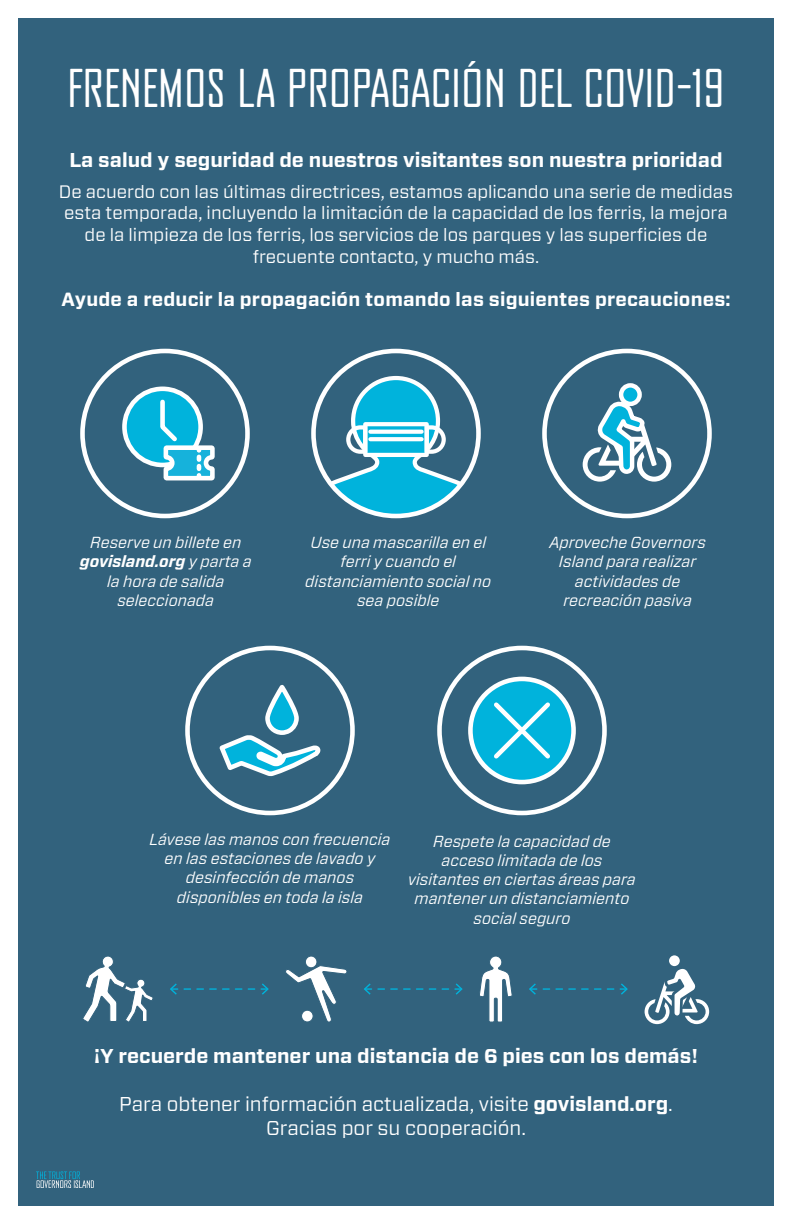
<style>
.page{position:relative;width:792px;height:1224px;background:#fff}
.page>*{position:absolute;margin:0;border:0;box-sizing:border-box;transform-origin:0 0}
.t1{font:50px "Guppy Sans";color:#fff}
.t2{font:700 20px "Forza";color:#fff}
.t3{font:20px/24px "Forza";color:#fff;text-align:center}
.t4{font:700 19px "Forza";letter-spacing:.01em;color:#fff}
.t5{font:18px/21.6px "Forza";color:#fff;text-align:center}
.t6{font:italic 16px/19.2px "Forza";color:#fff;text-align:center}
.s1{font-weight:700}
</style>
<div class="page">
<div style="left:18px;top:18px;width:756px;height:1188px;background:#32627d"></div>
<div style="left:185px;top:646px;width:170px;height:169px;border:5px solid #fff;border-radius:50%"></div>
<svg style="left:219px;top:684px;width:102px;height:93px"></svg>
<div style="left:542px;top:349px;width:170px;height:169px;border:5px solid #fff;border-radius:50%"></div>
<svg style="left:583px;top:402px;width:88px;height:80px"></svg>
<svg style="left:621px;top:385px;width:19px;height:19px"></svg>
<div style="left:619px;top:383px;width:23px;height:23px;border:4px solid #fff;border-radius:50%"></div>
<div style="left:80px;top:349px;width:170px;height:169px;border:5px solid #fff;border-radius:50%"></div>
<div style="left:124px;top:389px;width:77px;height:76px;background:#00b3dc;border-radius:50%"></div>
<div style="left:122px;top:387px;width:81px;height:80px;border:5px solid #fff;border-radius:50%"></div>
<svg style="left:158px;top:397px;width:57px;height:84px"></svg>
<svg style="left:314px;top:374px;width:164px;height:142px"></svg>
<div style="left:311px;top:349px;width:170px;height:169px;border:5px solid #fff;border-radius:50%"></div>
<div style="left:437px;top:646px;width:170px;height:169px;border:5px solid #fff;border-radius:50%"></div>
<div style="left:470px;top:679px;width:104px;height:103px;background:#00b3dc;border-radius:50%"></div>
<div style="left:468px;top:677px;width:108px;height:107px;border:5px solid #fff;border-radius:50%"></div>
<svg style="left:494px;top:702px;width:56px;height:57px"></svg>
<svg style="left:36px;top:1171px;width:58px;height:17px"></svg>
<div style="left:305px;top:956px;width:12px;height:12px;background:#fff;border-radius:50%"></div>
<div style="left:305px;top:956px;width:12px;height:12px;border:1px solid #32627d;border-radius:50%"></div>
<svg style="left:286px;top:964px;width:61px;height:58px"></svg>
<div style="left:302px;top:1010px;width:11px;height:12px;background:#fff;border-radius:50%"></div>
<div style="left:301px;top:1010px;width:13px;height:12px;border:1px solid #32627d;border-radius:50%"></div>
<svg style="left:83px;top:956px;width:70px;height:66px"></svg>
<svg style="left:170px;top:983px;width:99px;height:12px"></svg>
<svg style="left:364px;top:792px;width:346px;height:233px"></svg>
<h1 class="t1" style="left:67px;top:61px;width:659px">FRENEMOS LA PROPAGACIÓN DEL COVID-19</h1>
<p class="t2" style="left:69px;top:146px;width:655px">La salud y seguridad de nuestros visitantes son nuestra prioridad</p>
<p class="t5" style="left:59px;top:180px;width:676px">De acuerdo con las últimas directrices, estamos aplicando una serie de medidas esta temporada, incluyendo la limitación de la capacidad de los ferris, la mejora de la limpieza de los ferris, los servicios de los parques y las superficies de frecuente contacto, y mucho más.</p>
<p class="t4" style="left:61px;top:287px;width:671px">Ayude a reducir la propagación tomando las siguientes precauciones:</p>
<p class="t6" style="left:80px;top:533px;width:173px">Reserve un billete en <span class="s1">govisland.org</span> y parta a la hora de salida seleccionada</p>
<p class="t6" style="left:305px;top:533px;width:188px">Use una mascarilla en el ferri y cuando el distanciamiento social no sea posible</p>
<p class="t6" style="left:549px;top:533px;width:158px">Aproveche Governors<br>Island para realizar actividades de recreación pasiva</p>
<p class="t6" style="left:150px;top:829px;width:242px">Lávese las manos con frecuencia en las estaciones de lavado y desinfección de manos disponibles en toda la isla</p>
<p class="t6" style="left:408px;top:831px;width:229px">Respete la capacidad de acceso limitada de los visitantes en ciertas áreas para mantener un distanciamiento social seguro</p>
<p class="t2" style="left:94px;top:1043px;width:606px">¡Y recuerde mantener una distancia de 6 pies con los demás!</p>
<p class="t3" style="left:119px;top:1092px;width:555px">Para obtener información actualizada, visite <span class="s1">govisland.org</span>.<br>Gracias por su cooperación.</p>
</div>
